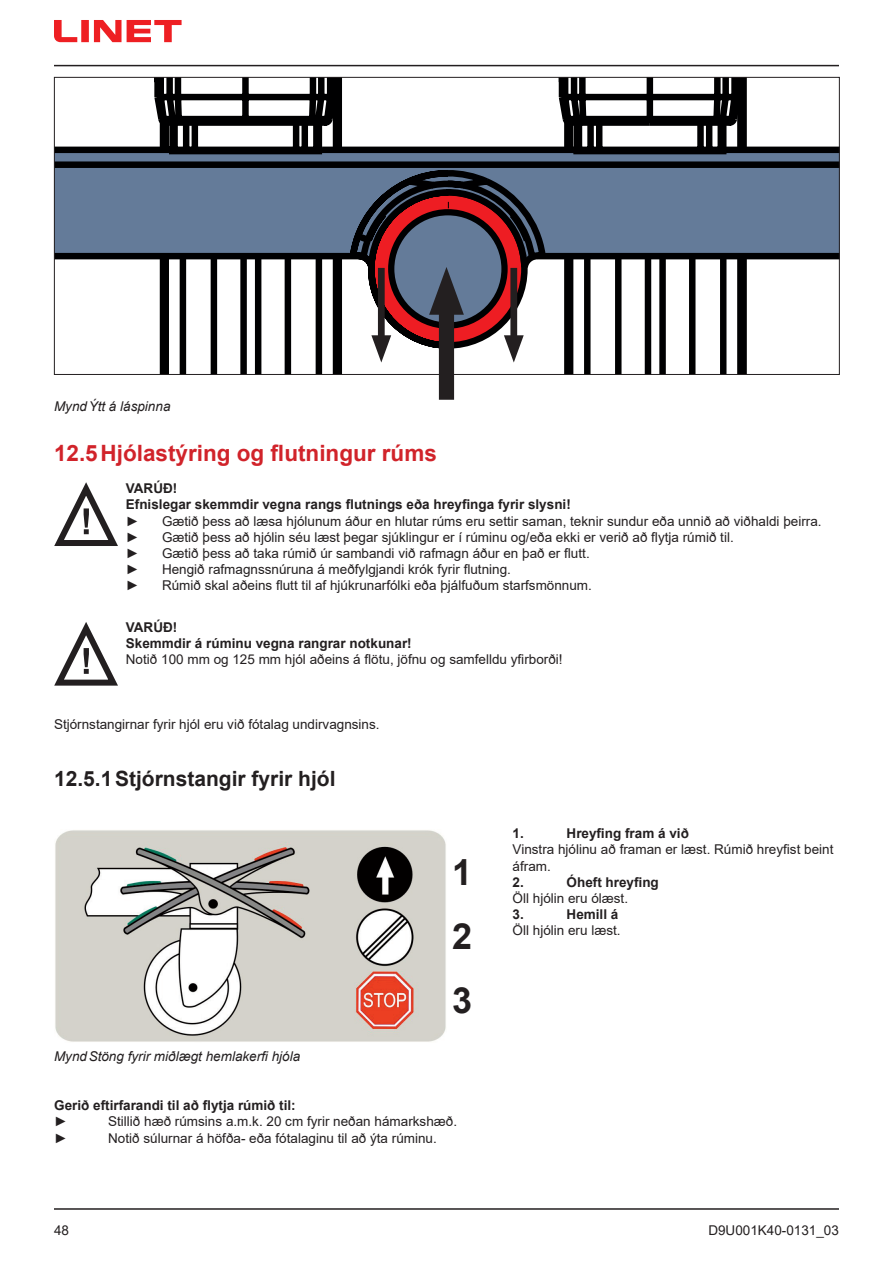
<style>
.page{position:relative;width:893px;height:1263px;background:#fff}
.page>*{position:absolute;margin:0;border:0;box-sizing:border-box;transform-origin:0 0}
.t1{font:700 36px/64.2px "Arial";color:#231f20;text-align:justify}
.t2{font:700 22.5px "Arial";color:#d1232a}
.t3{font:700 21px "Arial";color:#231f20}
.t4{font:13.5px/16.2px "Arial";color:#231f20}
.t5{font:700 13.5px/16.2px "Arial";color:#231f20}
.t6{font:italic 13.5px "Arial";color:#231f20}
</style>
<div class="page">
<hr style="left:54px;top:1208px;width:785px;height:2px;background:#231f20">
<hr style="left:54px;top:65px;width:785px;height:1px;background:#231f20">
<svg style="left:54px;top:20px;width:128px;height:22px"></svg>
<hr style="left:892px;top:77px;width:1px;height:64px;background:#000001">
<hr style="left:892px;top:256px;width:1px;height:118px;background:#000001">
<svg style="left:56px;top:79px;width:782px;height:294px"></svg>
<div style="left:439px;top:295px;width:15px;height:105px;background:#231f20"></div>
<svg style="left:353px;top:173px;width:189px;height:189px"></svg>
<svg style="left:54px;top:482px;width:64px;height:64px"></svg>
<svg style="left:54px;top:622px;width:64px;height:64px"></svg>
<img style="left:55px;top:830px;width:391px;height:212px">
<p class="t6" style="left:54px;top:397px;width:118px">MyndÝtt á láspinna</p>
<h2 class="t2" style="left:54px;top:437px;width:384px">12.5Hjólastýring og flutningur rúms</h2>
<p class="t5" style="left:126px;top:480px;width:446px">VARÚÐ!<br>Efnislegar skemmdir vegna rangs flutnings eða hreyfinga fyrir slysni!</p>
<p class="t4" style="left:126px;top:513px;width:15px">►</p>
<p class="t4" style="left:162px;top:513px;width:661px">Gætið þess að læsa hjólunum áður en hlutar rúms eru settir saman, teknir sundur eða unnið að viðhaldi þeirra.</p>
<p class="t4" style="left:126px;top:529px;width:15px">►</p>
<p class="t4" style="left:162px;top:529px;width:573px">Gætið þess að hjólin séu læst þegar sjúklingur er í rúminu og/eða ekki er verið að flytja rúmið til.</p>
<p class="t4" style="left:126px;top:545px;width:15px">►</p>
<p class="t4" style="left:162px;top:545px;width:429px">Gætið þess að taka rúmið úr sambandi við rafmagn áður en það er flutt.</p>
<p class="t4" style="left:126px;top:561px;width:15px">►</p>
<p class="t4" style="left:162px;top:561px;width:350px">Hengið rafmagnssnúruna á meðfylgjandi krók fyrir flutning.</p>
<p class="t4" style="left:126px;top:577px;width:15px">►</p>
<p class="t4" style="left:162px;top:577px;width:431px">Rúmið skal aðeins flutt til af hjúkrunarfólki eða þjálfuðum starfsmönnum.</p>
<p class="t5" style="left:126px;top:619px;width:287px">VARÚÐ!<br>Skemmdir á rúminu vegna rangrar notkunar!</p>
<p class="t4" style="left:126px;top:651px;width:438px">Notið 100 mm og 125 mm hjól aðeins á flötu, jöfnu og samfelldu yfirborði!</p>
<p class="t4" style="left:54px;top:716px;width:327px">Stjórnstangirnar fyrir hjól eru við fótalag undirvagnsins.</p>
<h3 class="t3" style="left:54px;top:764px;width:283px">12.5.1Stjórnstangir fyrir hjól</h3>
<p class="t6" style="left:54px;top:1048px;width:248px">MyndStöng fyrir miðlægt hemlakerfi hjóla</p>
<h1 class="t1" style="left:452px;top:840px;width:22px">1<br>2<br>3</h1>
<p class="t5" style="left:54px;top:1097px;width:243px">Gerið eftirfarandi til að flytja rúmið til:</p>
<p class="t4" style="left:54px;top:1113px;width:15px">►</p>
<p class="t4" style="left:108px;top:1113px;width:350px">Stillið hæð rúmsins a.m.k. 20 cm fyrir neðan hámarkshæð.</p>
<p class="t4" style="left:54px;top:1130px;width:15px">►</p>
<p class="t4" style="left:108px;top:1130px;width:330px">Notið súlurnar á höfða- eða fótalaginu til að ýta rúminu.</p>
<p class="t5" style="left:513px;top:825px;width:13px">1.</p>
<p class="t5" style="left:567px;top:825px;width:124px">Hreyfing fram á við</p>
<p class="t4" style="left:513px;top:841px;width:322px">Vinstra hjólinu að framan er læst. Rúmið hreyfist beint áfram.</p>
<p class="t5" style="left:513px;top:874px;width:13px">2.</p>
<p class="t5" style="left:567px;top:874px;width:94px">Óheft hreyfing</p>
<p class="t4" style="left:513px;top:890px;width:117px">Öll hjólin eru ólæst.</p>
<p class="t5" style="left:513px;top:906px;width:13px">3.</p>
<p class="t5" style="left:567px;top:906px;width:53px">Hemill á</p>
<p class="t4" style="left:513px;top:922px;width:110px">Öll hjólin eru læst.</p>
<p class="t4" style="left:54px;top:1222px;width:17px">48</p>
<p class="t4" style="left:708px;top:1222px;width:132px">D9U001K40-0131_03</p>
</div>
